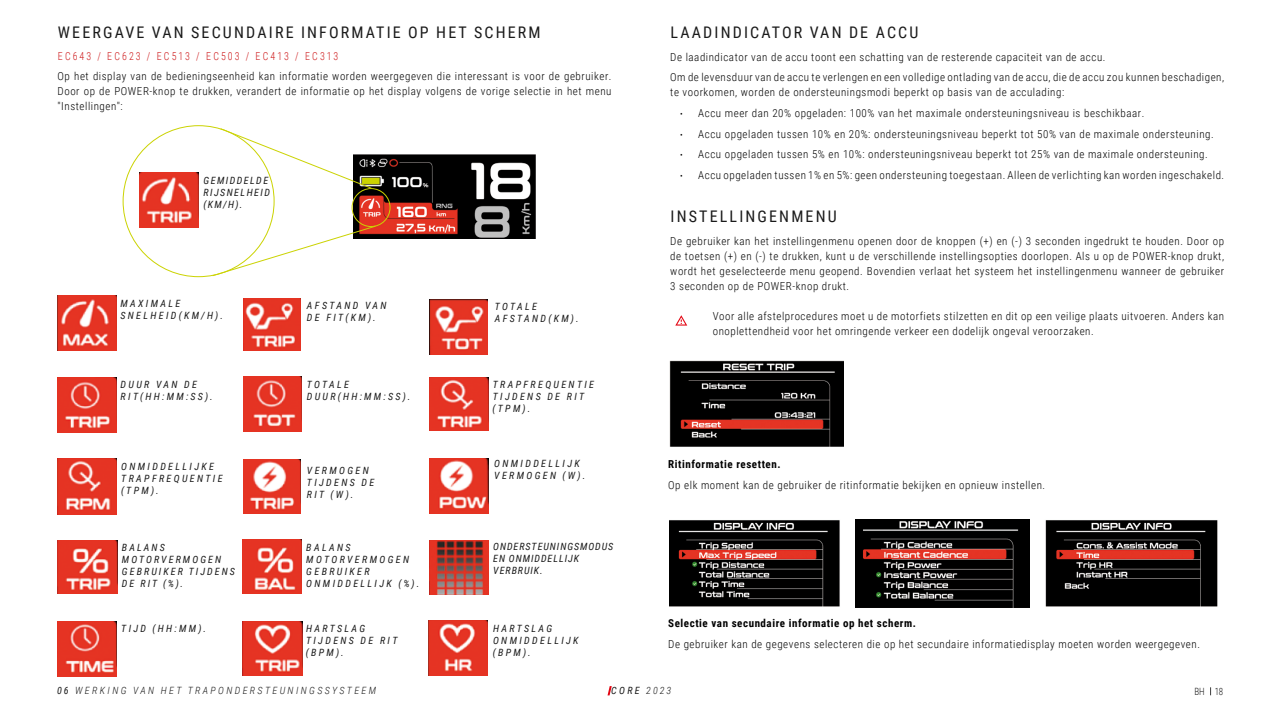
<style>
.page{position:relative;width:1280px;height:720px;background:#fff}
.page>*{position:absolute;margin:0;border:0;box-sizing:border-box;transform-origin:0 0}
.t1{font:16px "Roboto Condensed";letter-spacing:.135em;color:#1a1a1a}
.t2{font:300 11px/15px "Roboto Condensed";letter-spacing:.05em;color:#000;text-align:justify}
.t3{font:700 11px "Roboto Condensed";letter-spacing:.05em;color:#000}
.t4{font:300 11px "Roboto Condensed";letter-spacing:.21em;color:#cd1719;scale:.9 1}
.t5{font:italic 10px/12px "Roboto Condensed";letter-spacing:.235em;color:#1a1a1a}
.t6{font:italic 10px/12px "Roboto Condensed";letter-spacing:.205em;color:#1a1a1a}
.t7{font:italic 10px/12px "Roboto Condensed";letter-spacing:.095em;color:#1a1a1a}
.t8{font:italic 300 10px "Roboto Condensed";letter-spacing:.235em;color:#1a1a1a}
.t9{font:italic 10px/12px "Roboto Condensed";letter-spacing:.145em;color:#1a1a1a}
.t10{font:300 10px "Roboto Condensed";color:#1a1a1a;scale:.9 1}
.s1{font-size:9px}
.s2{font-weight:400}
.s3{font-weight:300}
</style>
<div class="page">
<svg style="left:608px;top:686px;width:4px;height:9px"></svg>
<img style="left:140px;top:172px;width:58px;height:56px">
<img style="left:57px;top:295px;width:59px;height:55px">
<img style="left:244px;top:299px;width:57px;height:52px">
<img style="left:244px;top:377px;width:57px;height:55px">
<img style="left:430px;top:377px;width:59px;height:54px">
<img style="left:353px;top:155px;width:182px;height:83px">
<img style="left:430px;top:299px;width:58px;height:56px">
<img style="left:58px;top:378px;width:58px;height:55px">
<img style="left:58px;top:459px;width:59px;height:55px">
<img style="left:243px;top:460px;width:57px;height:54px">
<img style="left:430px;top:459px;width:59px;height:54px">
<img style="left:430px;top:540px;width:59px;height:55px">
<img style="left:58px;top:622px;width:59px;height:55px">
<img style="left:58px;top:540px;width:60px;height:53px">
<img style="left:243px;top:540px;width:58px;height:53px">
<div style="left:352px;top:188px;width:39px;height:39px;border:1px solid #cbd302;border-radius:50%"></div>
<svg style="left:219px;top:128px;width:154px;height:62px"></svg>
<svg style="left:211px;top:225px;width:166px;height:52px"></svg>
<img style="left:669px;top:361px;width:174px;height:86px">
<img style="left:669px;top:520px;width:171px;height:87px">
<img style="left:855px;top:520px;width:174px;height:87px">
<img style="left:1045px;top:520px;width:173px;height:87px">
<svg style="left:675px;top:315px;width:12px;height:11px"></svg>
<img style="left:243px;top:621px;width:59px;height:55px">
<img style="left:429px;top:620px;width:59px;height:55px">
<h1 class="t1" style="left:58px;top:21px;width:484px">WEERGAVE VAN SECUNDAIRE INFORMATIE OP HET SCHERM</h1>
<p class="t4" style="left:58px;top:48px;width:313px">EC643 / EC623 / EC513 / EC503 / EC413 / EC313</p>
<p class="t2" style="left:58px;top:68px;width:555px">Op het display van de bedieningseenheid kan informatie worden weergegeven die interessant is voor de gebruiker.<br>Door op de POWER-knop te drukken, verandert de informatie op het display volgens de vorige selectie in het menu "Instellingen":</p>
<p class="t9" style="left:203px;top:174px;width:68px">GEMIDDELDE<br>RIJSNELHEID (KM/H).</p>
<p class="t5" style="left:120px;top:297px;width:104px">MAXIMALE<br>SNELHEID(KM/H).</p>
<p class="t5" style="left:307px;top:299px;width:81px">AFSTAND VAN<br>DE FIT(KM).</p>
<p class="t5" style="left:495px;top:300px;width:85px">TOTALE<br>AFSTAND(KM).</p>
<p class="t5" style="left:121px;top:378px;width:94px">DUUR VAN DE<br>RIT(HH:MM:SS).</p>
<p class="t5" style="left:307px;top:378px;width:105px">TOTALE<br>DUUR(HH:MM:SS).</p>
<p class="t5" style="left:493px;top:378px;width:103px">TRAPFREQUENTIE<br>TIJDENS DE RIT (TPM).</p>
<p class="t5" style="left:121px;top:460px;width:103px">ONMIDDELLIJKE<br>TRAPFREQUENTIE (TPM).</p>
<p class="t5" style="left:307px;top:464px;width:69px">VERMOGEN<br>TIJDENS DE<br>RIT (W).</p>
<p class="t5" style="left:494px;top:458px;width:93px">ONMIDDELLIJK<br>VERMOGEN (W).</p>
<p class="t6" style="left:122px;top:541px;width:114px">BALANS<br>MOTORVERMOGEN<br>GEBRUIKER TIJDENS<br>DE RIT (%).</p>
<p class="t5" style="left:306px;top:541px;width:115px">BALANS<br>MOTORVERMOGEN<br>GEBRUIKER<br>ONMIDDELLIJK (%).</p>
<p class="t7" style="left:493px;top:541px;width:122px">ONDERSTEUNINGSMODUS<br>EN ONMIDDELLIJK<br>VERBRUIK.</p>
<p class="t5" style="left:121px;top:622px;width:86px">TIJD (HH:MM).</p>
<p class="t5" style="left:306px;top:622px;width:93px">HARTSLAG<br>TIJDENS DE RIT (BPM).</p>
<p class="t5" style="left:493px;top:622px;width:87px">HARTSLAG<br>ONMIDDELLIJK (BPM).</p>
<h1 class="t1" style="left:671px;top:21px;width:249px">LAADINDICATOR VAN DE ACCU</h1>
<p class="t2" style="left:670px;top:46px;width:555px;line-height:20.7px">De laadindicator van de accu toont een schatting van de resterende capaciteit van de accu.<br>Om de levensduur van de accu te verlengen en een volledige ontlading van de accu, die de accu zou kunnen beschadigen,</p>
<p class="t2" style="left:670px;top:84px;width:395px">te voorkomen, worden de ondersteuningsmodi beperkt op basis van de acculading:</p>
<p class="t2" style="left:680px;top:105px;width:466px"><span class="s1">•</span> Accu meer dan 20% opgeladen: 100% van het maximale ondersteuningsniveau is beschikbaar.</p>
<p class="t2" style="left:680px;top:126px;width:535px"><span class="s1">•</span> Accu opgeladen tussen 10% en 20%: ondersteuningsniveau beperkt tot 50% van de maximale ondersteuning.</p>
<p class="t2" style="left:680px;top:146px;width:529px"><span class="s1">•</span> Accu opgeladen tussen 5% en 10%: ondersteuningsniveau beperkt tot 25% van de maximale ondersteuning.</p>
<p class="t2" style="left:680px;top:167px;width:545px"><span class="s1">•</span> Accu opgeladen tussen 1% en 5%: geen ondersteuning toegestaan. Alleen de verlichting kan worden ingeschakeld.</p>
<h1 class="t1" style="left:671px;top:205px;width:168px">INSTELLINGENMENU</h1>
<p class="t2" style="left:670px;top:233px;width:555px">De gebruiker kan het instellingenmenu openen door de knoppen (+) en (-) 3 seconden ingedrukt te houden. Door op de toetsen (+) en (-) te drukken, kunt u de verschillende instellingsopties doorlopen. Als u op de POWER-knop drukt, wordt het geselecteerde menu geopend. Bovendien verlaat het systeem het instellingenmenu wanneer de gebruiker 3 seconden op de POWER-knop drukt.</p>
<p class="t2" style="left:713px;top:308px;width:513px">Voor alle afstelprocedures moet u de motorfiets stilzetten en dit op een veilige plaats uitvoeren. Anders kan onoplettendheid voor het omringende verkeer een dodelijk ongeval veroorzaken.</p>
<p class="t3" style="left:668px;top:457px;width:114px">Ritinformatie resetten.</p>
<p class="t2" style="left:668px;top:477px;width:378px">Op elk moment kan de gebruiker de ritinformatie bekijken en opnieuw instellen.</p>
<p class="t3" style="left:668px;top:616px;width:249px">Selectie van secundaire informatie op het scherm.</p>
<p class="t2" style="left:668px;top:636px;width:533px">De gebruiker kan de gegevens selecteren die op het secundaire informatiedisplay moeten worden weergegeven.</p>
<p class="t8" style="left:57px;top:684px;width:321px"><span class="s2">06</span> WERKING VAN HET TRAPONDERSTEUNINGSSYSTEEM</p>
<p class="t5" style="left:611px;top:685px;width:62px">CORE <span class="s3">2023</span></p>
<p class="t10" style="left:1194px;top:685px;width:34px">BH 18</p>
</div>
